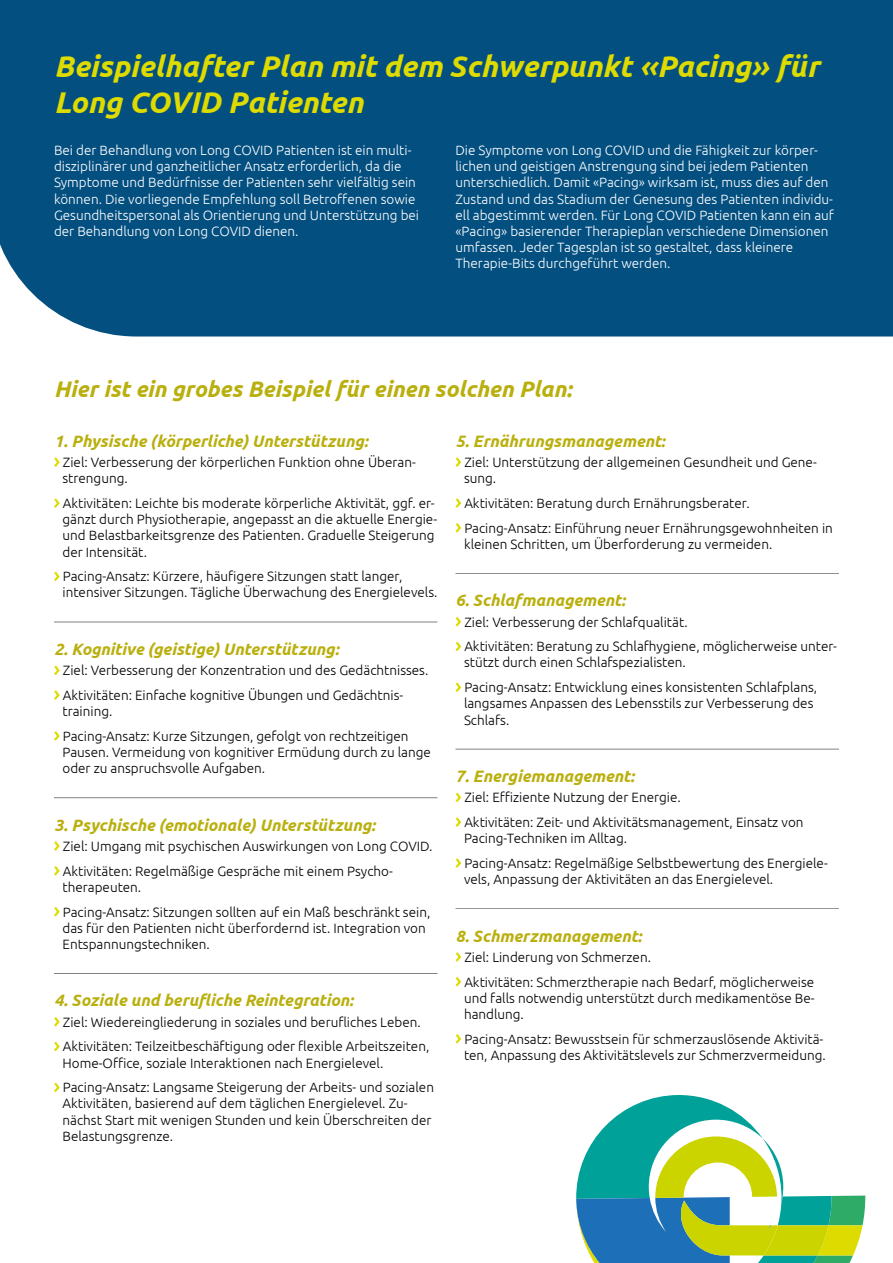
<style>
.page{position:relative;width:893px;height:1263px;background:#fff}
.page>*{position:absolute;margin:0;border:0;box-sizing:border-box;transform-origin:0 0}
.t1{font:italic 700 30px/36px "Ubuntu";color:#dedb00}
.t2{font:italic 700 22.5px "Ubuntu";color:#b9af0d}
.t3{font:italic 700 16.5px "Ubuntu";color:#b9af0d}
.t4{font:300 13.5px/16.2px "Ubuntu";color:#000}
.t5{font:300 13.5px/16.2px "Ubuntu";color:#fff}
</style>
<div class="page">
<svg style="left:576px;top:1095px;width:289px;height:168px"></svg>
<div style="left:0;top:0;width:893px;height:336px;background:#034f80"></div>
<svg style="left:54px;top:457px;width:6px;height:10px"></svg>
<svg style="left:54px;top:498px;width:6px;height:10px"></svg>
<svg style="left:54px;top:571px;width:6px;height:11px"></svg>
<hr style="left:54px;top:622px;width:383px;height:1px;background:#000">
<svg style="left:54px;top:665px;width:6px;height:10px"></svg>
<svg style="left:54px;top:690px;width:6px;height:10px"></svg>
<svg style="left:54px;top:731px;width:6px;height:10px"></svg>
<hr style="left:54px;top:797px;width:383px;height:1px;background:#000">
<svg style="left:54px;top:841px;width:6px;height:10px"></svg>
<svg style="left:54px;top:866px;width:6px;height:10px"></svg>
<svg style="left:54px;top:907px;width:6px;height:10px"></svg>
<hr style="left:54px;top:973px;width:383px;height:1px;background:#000">
<svg style="left:54px;top:1017px;width:6px;height:10px"></svg>
<svg style="left:54px;top:1041px;width:6px;height:11px"></svg>
<svg style="left:54px;top:1082px;width:6px;height:11px"></svg>
<svg style="left:455px;top:457px;width:7px;height:10px"></svg>
<svg style="left:455px;top:498px;width:7px;height:10px"></svg>
<svg style="left:455px;top:523px;width:7px;height:10px"></svg>
<hr style="left:455px;top:573px;width:384px;height:1px;background:#000">
<svg style="left:455px;top:617px;width:7px;height:10px"></svg>
<svg style="left:455px;top:641px;width:7px;height:11px"></svg>
<svg style="left:455px;top:682px;width:7px;height:10px"></svg>
<hr style="left:455px;top:749px;width:384px;height:1px;background:#000">
<svg style="left:455px;top:792px;width:7px;height:11px"></svg>
<svg style="left:455px;top:817px;width:7px;height:10px"></svg>
<svg style="left:455px;top:858px;width:7px;height:10px"></svg>
<hr style="left:455px;top:908px;width:384px;height:1px;background:#000">
<svg style="left:455px;top:952px;width:7px;height:10px"></svg>
<svg style="left:455px;top:977px;width:7px;height:10px"></svg>
<svg style="left:455px;top:1034px;width:7px;height:10px"></svg>
<h1 class="t1" style="left:54px;top:48px;width:767px">Beispielhafter Plan mit dem Schwerpunkt «Pacing» für<br>Long COVID Patienten</h1>
<p class="t5" style="left:54px;top:142px;width:367px">Bei der Behandlung von Long COVID Patienten ist ein multi&shy;disziplinärer und ganzheitlicher Ansatz erforderlich, da die Symptome und Bedürfnisse der Patienten sehr vielfältig sein können. Die vorliegende Empfehlung soll Betroffenen sowie Gesundheitspersonal als Orientierung und Unterstützung bei der Behandlung von Long COVID dienen.</p>
<p class="t5" style="left:455px;top:142px;width:380px">Die Symptome von Long COVID und die Fähigkeit zur körper&shy;lichen und geistigen Anstrengung sind bei jedem Patienten unterschiedlich. Damit «Pacing» wirksam ist, muss dies auf den Zustand und das Stadium der Genesung des Patienten individu&shy;ell abgestimmt werden. Für Long COVID Patienten kann ein auf «Pacing» basierender Therapieplan verschiedene Dimensionen umfassen. Jeder Tagesplan ist so gestaltet, dass kleinere Therapie-Bits durchgeführt werden.</p>
<h2 class="t2" style="left:54px;top:375px;width:519px">Hier ist ein grobes Beispiel für einen solchen Plan:</h2>
<p class="t3" style="left:54px;top:431px;width:315px">1. Physische (körperliche) Unterstützung:</p>
<p class="t4" style="left:63px;top:454px;width:355px">Ziel: Verbesserung der körperlichen Funktion ohne Überan&shy;strengung.</p>
<p class="t4" style="left:63px;top:495px;width:376px">Aktivitäten: Leichte bis moderate körperliche Aktivität, ggf. er&shy;gänzt durch Physiotherapie, angepasst an die aktuelle Energie&shy;und Belastbarkeitsgrenze des Patienten. Graduelle Steigerung der Intensität.</p>
<p class="t4" style="left:63px;top:568px;width:376px">Pacing-Ansatz: Kürzere, häufigere Sitzungen statt langer, intensiver Sitzungen. Tägliche Überwachung des Energielevels.</p>
<p class="t3" style="left:54px;top:639px;width:286px">2. Kognitive (geistige) Unterstützung:</p>
<p class="t4" style="left:63px;top:658px;width:367px;line-height:24.8px">Ziel: Verbesserung der Konzentration und des Gedächtnisses.<br>Aktivitäten: Einfache kognitive Übungen und Gedächtnis-</p>
<p class="t4" style="left:63px;top:698px;width:348px;line-height:24.8px">training.<br>Pacing-Ansatz: Kurze Sitzungen, gefolgt von rechtzeitigen</p>
<p class="t4" style="left:63px;top:744px;width:370px">Pausen. Vermeidung von kognitiver Ermüdung durch zu lange oder zu anspruchsvolle Aufgaben.</p>
<p class="t3" style="left:54px;top:815px;width:323px">3. Psychische (emotionale) Unterstützung:</p>
<p class="t4" style="left:63px;top:833px;width:371px;line-height:24.8px">Ziel: Umgang mit psychischen Auswirkungen von Long COVID.<br>Aktivitäten: Regelmäßige Gespräche mit einem Psycho-</p>
<p class="t4" style="left:63px;top:874px;width:369px;line-height:24.8px">therapeuten.<br>Pacing-Ansatz: Sitzungen sollten auf ein Maß beschränkt sein,</p>
<p class="t4" style="left:63px;top:919px;width:365px">das für den Patienten nicht überfordernd ist. Integration von<br>Entspannungstechniken.</p>
<p class="t3" style="left:54px;top:990px;width:301px">4. Soziale und berufliche Reintegration:</p>
<p class="t4" style="left:63px;top:1009px;width:368px;line-height:24.8px">Ziel: Wiedereingliederung in soziales und berufliches Leben.<br>Aktivitäten: Teilzeitbeschäftigung oder flexible Arbeitszeiten,</p>
<p class="t4" style="left:63px;top:1050px;width:373px;line-height:24.8px">Home-Office, soziale Interaktionen nach Energielevel.<br>Pacing-Ansatz: Langsame Steigerung der Arbeits- und sozialen</p>
<p class="t4" style="left:63px;top:1095px;width:370px">Aktivitäten, basierend auf dem täglichen Energielevel. Zu&shy;nächst Start mit wenigen Stunden und kein Überschreiten der<br>Belastungsgrenze.</p>
<p class="t3" style="left:455px;top:431px;width:211px">5. Ernährungsmanagement:</p>
<p class="t4" style="left:464px;top:454px;width:354px">Ziel: Unterstützung der allgemeinen Gesundheit und Gene&shy;sung.</p>
<p class="t4" style="left:464px;top:490px;width:370px;line-height:24.8px">Aktivitäten: Beratung durch Ernährungsberater.<br>Pacing-Ansatz: Einführung neuer Ernährungsgewohnheiten in</p>
<p class="t4" style="left:464px;top:536px;width:310px">kleinen Schritten, um Überforderung zu vermeiden.</p>
<p class="t3" style="left:455px;top:590px;width:171px">6. Schlafmanagement:</p>
<p class="t4" style="left:464px;top:609px;width:374px;line-height:24.8px">Ziel: Verbesserung der Schlafqualität.<br>Aktivitäten: Beratung zu Schlafhygiene, möglicherweise unter-</p>
<p class="t4" style="left:464px;top:650px;width:355px;line-height:24.8px">stützt durch einen Schlafspezialisten.<br>Pacing-Ansatz: Entwicklung eines konsistenten Schlafplans,</p>
<p class="t4" style="left:464px;top:695px;width:351px">langsames Anpassen des Lebensstils zur Verbesserung des<br>Schlafs.</p>
<p class="t3" style="left:455px;top:766px;width:180px">7. Energiemanagement:</p>
<p class="t4" style="left:464px;top:785px;width:341px;line-height:24.8px">Ziel: Effiziente Nutzung der Energie.<br>Aktivitäten: Zeit- und Aktivitätsmanagement, Einsatz von</p>
<p class="t4" style="left:464px;top:826px;width:365px;line-height:24.8px">Pacing-Techniken im Alltag.<br>Pacing-Ansatz: Regelmäßige Selbstbewertung des Energiele-</p>
<p class="t4" style="left:464px;top:871px;width:311px">vels, Anpassung der Aktivitäten an das Energielevel.</p>
<p class="t3" style="left:455px;top:926px;width:188px">8. Schmerzmanagement:</p>
<p class="t4" style="left:464px;top:944px;width:351px;line-height:24.8px">Ziel: Linderung von Schmerzen.<br>Aktivitäten: Schmerztherapie nach Bedarf, möglicherweise</p>
<p class="t4" style="left:464px;top:989px;width:352px">und falls notwendig unterstützt durch medikamentöse Be&shy;handlung.</p>
<p class="t4" style="left:464px;top:1030px;width:363px">Pacing-Ansatz: Bewusstsein für schmerzauslösende Aktivitä&shy;ten, Anpassung des Aktivitätslevels zur Schmerzvermeidung.</p>
</div>
